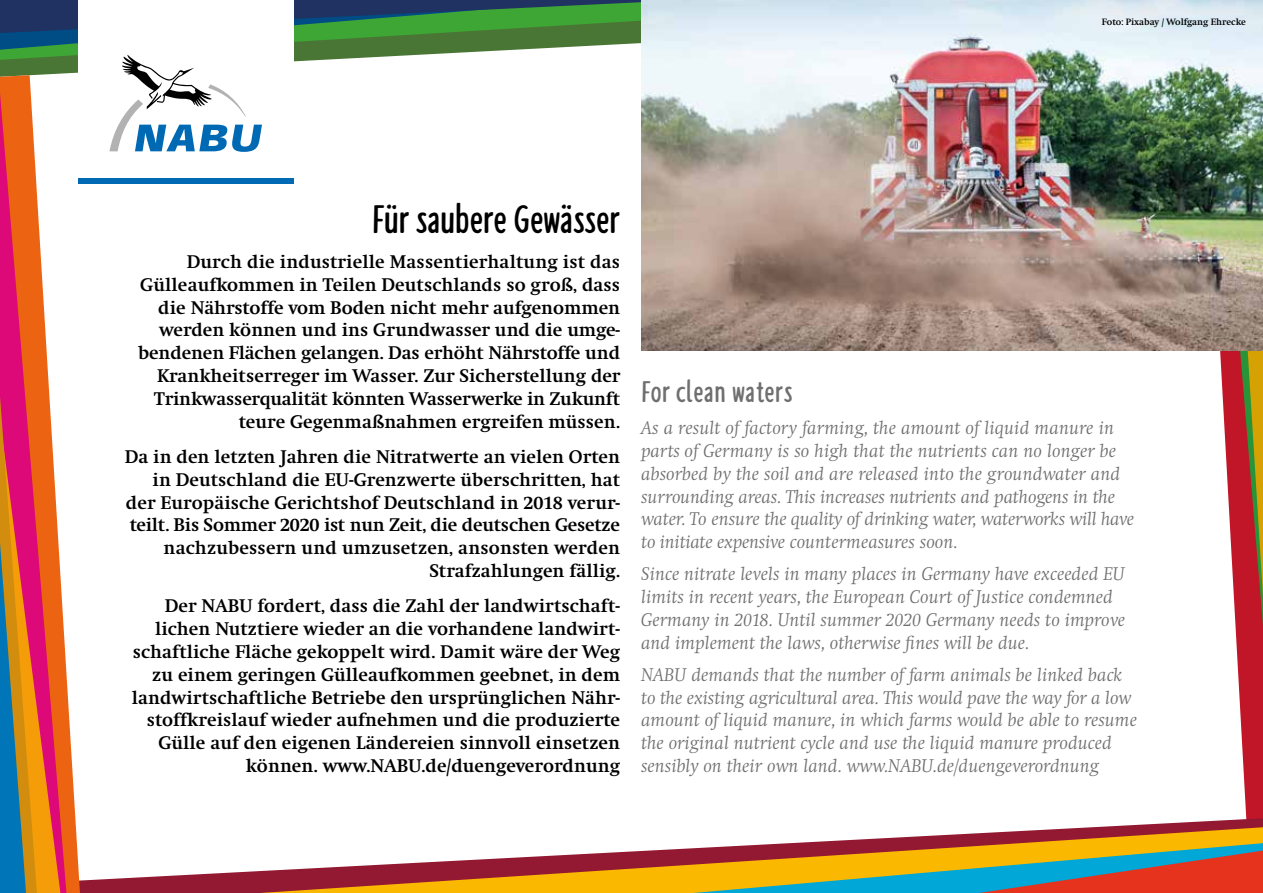
<style>
.page{position:relative;width:1263px;height:893px;background:#fff}
.page>*{position:absolute;margin:0;border:0;box-sizing:border-box;transform-origin:0 0}
.t1{font:700 42.3px "NABU Hand";color:#000}
.t2{font:700 31.8px "NABU Hand";letter-spacing:.02em;color:#706f6f}
.t3{font:700 19.05px/22.8px "Swift";letter-spacing:.005em;color:#000;text-align:right}
.t4{font:italic 300 19.05px/22.8px "Swift";letter-spacing:.005em;color:#706f6f}
.t5{font:700 9.6px "Swift";color:#000}
</style>
<div class="page">
<svg style="left:1200px;top:350px;width:63px;height:468px"></svg>
<svg style="left:80px;top:818px;width:1183px;height:75px"></svg>
<svg style="left:260px;top:827px;width:1003px;height:66px"></svg>
<svg style="left:66px;top:667px;width:14px;height:226px"></svg>
<svg style="left:0;top:152px;width:66px;height:741px"></svg>
<svg style="left:693px;top:843px;width:570px;height:50px;background:#a2854b"></svg>
<svg style="left:1211px;top:350px;width:52px;height:276px"></svg>
<svg style="left:0;top:396px;width:60px;height:497px;background:#c1624c"></svg>
<img style="left:641px;top:0;width:622px;height:350px">
<svg style="left:0;top:0;width:687px;height:152px"></svg>
<div style="left:78px;top:178px;width:215px;height:6px;background:#0069b4"></div>
<p class="t5" style="left:1102px;top:16px;width:145px">Foto: Pixabay / Wolfgang Ehrecke</p>
<h1 class="t1" style="left:372px;top:196px;width:250px">Für saubere Gewässer</h1>
<p class="t3" style="left:138px;top:250px;width:483px">Durch die industrielle Massentierhaltung ist das Gülleaufkommen in Teilen Deutschlands so groß, dass die Nährstoffe vom Boden nicht mehr aufgenommen werden können und ins Grundwasser und die umge&shy;bendenen Flächen gelangen. Das erhöht Nährstoffe und Krankheitserreger im Wasser. Zur Sicherstellung der Trinkwasserqualität könnten Wasserwerke in Zukunft teure Gegenmaßnahmen ergreifen müssen.</p>
<p class="t3" style="left:125px;top:445px;width:497px">Da in den letzten Jahren die Nitratwerte an vielen Orten in Deutschland die EU-Grenzwerte überschritten, hat der Europäische Gerichtshof Deutschland in 2018 verur&shy;teilt. Bis Sommer 2020 ist nun Zeit, die deutschen Gesetze nachzubessern und umzusetzen, ansonsten werden Strafzahlungen fällig.</p>
<p class="t3" style="left:132px;top:595px;width:490px">Der NABU fordert, dass die Zahl der landwirtschaft&shy;lichen Nutztiere wieder an die vorhandene landwirt&shy;schaftliche Fläche gekoppelt wird. Damit wäre der Weg zu einem geringen Gülleaufkommen geebnet, in dem landwirtschaftliche Betriebe den ursprünglichen Nähr&shy;stoffkreislauf wieder aufnehmen und die produzierte Gülle auf den eigenen Ländereien sinnvoll einsetzen können. www.NABU.de/duengeverordnung</p>
<h2 class="t2" style="left:641px;top:374px;width:153px">For clean waters</h2>
<p class="t4" style="left:641px;top:417px;width:494px">As a result of factory farming, the amount of liquid manure in parts of Germany is so high that the nutrients can no longer be absorbed by the soil and are released into the groundwater and surrounding areas. This increases nutrients and pathogens in the water. To ensure the quality of drinking water, waterworks will have to initiate expensive countermeasures soon.</p>
<p class="t4" style="left:641px;top:563px;width:485px">Since nitrate levels in many places in Germany have exceeded EU limits in recent years, the European Court of Justice condemned Germany in 2018. Until summer 2020 Germany needs to improve and implement the laws, otherwise fines will be due.</p>
<p class="t4" style="left:641px;top:663px;width:497px">NABU demands that the number of farm animals be linked back to the existing agricultural area. This would pave the way for a low amount of liquid manure, in which farms would be able to resume the original nutrient cycle and use the liquid manure produced sensibly on their own land. www.NABU.de/duengeverordnung</p>
</div>
